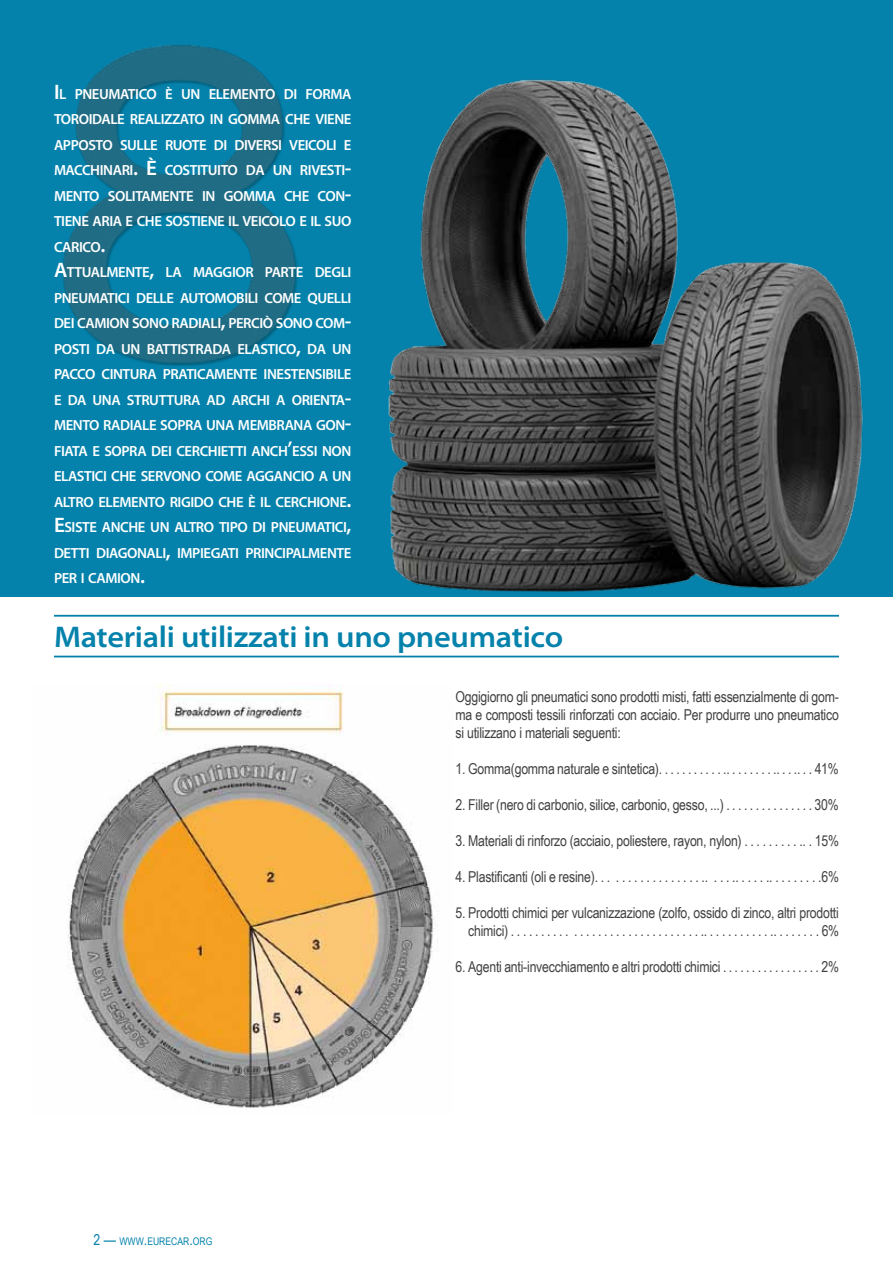
<style>
.page{position:relative;width:893px;height:1263px;background:#fff}
.page>*{position:absolute;margin:0;border:0;box-sizing:border-box;transform-origin:0 0}
.t1{font:600 semi-expanded 30px "Myriad Pro";letter-spacing:-.01em;color:#0482ab}
.t2{font:15px/18px "Arial Narrow";letter-spacing:-.015em;color:#414042;text-align:justify}
.t3{font:600 14.7px/25.5px "Myriad Pro";letter-spacing:-.03em;color:#fff}
.t4{font:10.5px "Arial Narrow";color:#0482ab}
.s1{font-size:21px}
.s2{font-size:15px}
</style>
<div class="page">
<div style="left:0;top:0;width:893px;height:597px;background:#0482ab"></div>
<img style="left:63px;top:45px;width:235px;height:321px">
<img style="left:388px;top:79px;width:475px;height:513px">
<hr style="left:54px;top:615px;width:785px;height:2px;background:#0482ab">
<hr style="left:54px;top:656px;width:785px;height:1px;background:#0482ab">
<img style="left:67px;top:685px;width:372px;height:423px">
<p class="t3" style="left:54px;top:81px;width:299px"><span class="s1">I</span>L PNEUMATICO È UN ELEMENTO DI FORMA TOROIDALE REALIZZATO IN GOMMA CHE VIENE APPOSTO SULLE RUOTE DI DIVERSI VEICOLI E MACCHINARI<span class="s1">. È</span> COSTITUITO DA UN RIVESTI<span class="s1">-</span>MENTO SOLITAMENTE IN GOMMA CHE CON<span class="s1">-</span>TIENE ARIA E CHE SOSTIENE IL VEICOLO E IL SUO CARICO<span class="s1">.<br>A</span>TTUALMENTE<span class="s1">,</span> LA MAGGIOR PARTE DEGLI PNEUMATICI DELLE AUTOMOBILI COME QUELLI DEI CAMION SONO RADIALI<span class="s1">,</span> PERCIÒ SONO COM<span class="s1">-</span>POSTI DA UN BATTISTRADA ELASTICO<span class="s1">,</span> DA UN PACCO CINTURA PRATICAMENTE INESTENSIBILE E DA UNA STRUTTURA AD ARCHI A ORIENTA<span class="s1">-</span>MENTO RADIALE SOPRA UNA MEMBRANA GON<span class="s1">-</span>FIATA E SOPRA DEI CERCHIETTI ANCH<span class="s1">’</span>ESSI NON ELASTICI CHE SERVONO COME AGGANCIO A UN ALTRO ELEMENTO RIGIDO CHE È IL CERCHIONE<span class="s1">.<br>E</span>SISTE ANCHE UN ALTRO TIPO DI PNEUMATICI<span class="s1">, </span>DETTI DIAGONALI<span class="s1">,</span> IMPIEGATI PRINCIPALMENTE PER I CAMION<span class="s1">.</span></p>
<h1 class="t1" style="left:54px;top:620px;width:511px">Materiali utilizzati in uno pneumatico</h1>
<p class="t2" style="left:455px;top:687px;width:385px">Oggigiorno gli pneumatici sono prodotti misti, fatti essenzialmente di gom&shy;ma e composti tessili rinforzati con acciaio. Per produrre uno pneumatico si utilizzano i materiali seguenti:</p>
<p class="t2" style="left:455px;top:759px;width:385px">1. Gomma(gomma naturale e sintetica). . . . . . . . . . . .. . . . . . . . .. . . .. . . 41%</p>
<p class="t2" style="left:455px;top:795px;width:385px">2. Filler (nero di carbonio, silice, carbonio, gesso, ...) . . . . . . . . . . . . . . . 30%</p>
<p class="t2" style="left:455px;top:831px;width:385px">3. Materiali di rinforzo (acciaio, poliestere, rayon, nylon) . . . . . . . . . .. . 15%</p>
<p class="t2" style="left:455px;top:867px;width:385px">4. Plastificanti (oli e resine). . . . . . . . . . . . . . . . . .. . . . .. . . . . .. . . . . . . . .6%</p>
<p class="t2" style="left:455px;top:903px;width:385px;text-align:right">5. Prodotti chimici per vulcanizzazione (zolfo, ossido di zinco, altri prodotti chimici) . . . . . . . . . . . . . . . . . . . . . . . . . . . . . . . .. . . . . . . . . . . .. . . . . . . . 6%</p>
<p class="t2" style="left:455px;top:957px;width:385px">6. Agenti anti-invecchiamento e altri prodotti chimici . . . . . . . . . . . . . . . . . 2%</p>
<p class="t4" style="left:94px;top:1233px;width:120px"><span class="s2">2 —</span> WWW<span class="s2">.</span>EURECAR<span class="s2">.</span>ORG</p>
</div>
